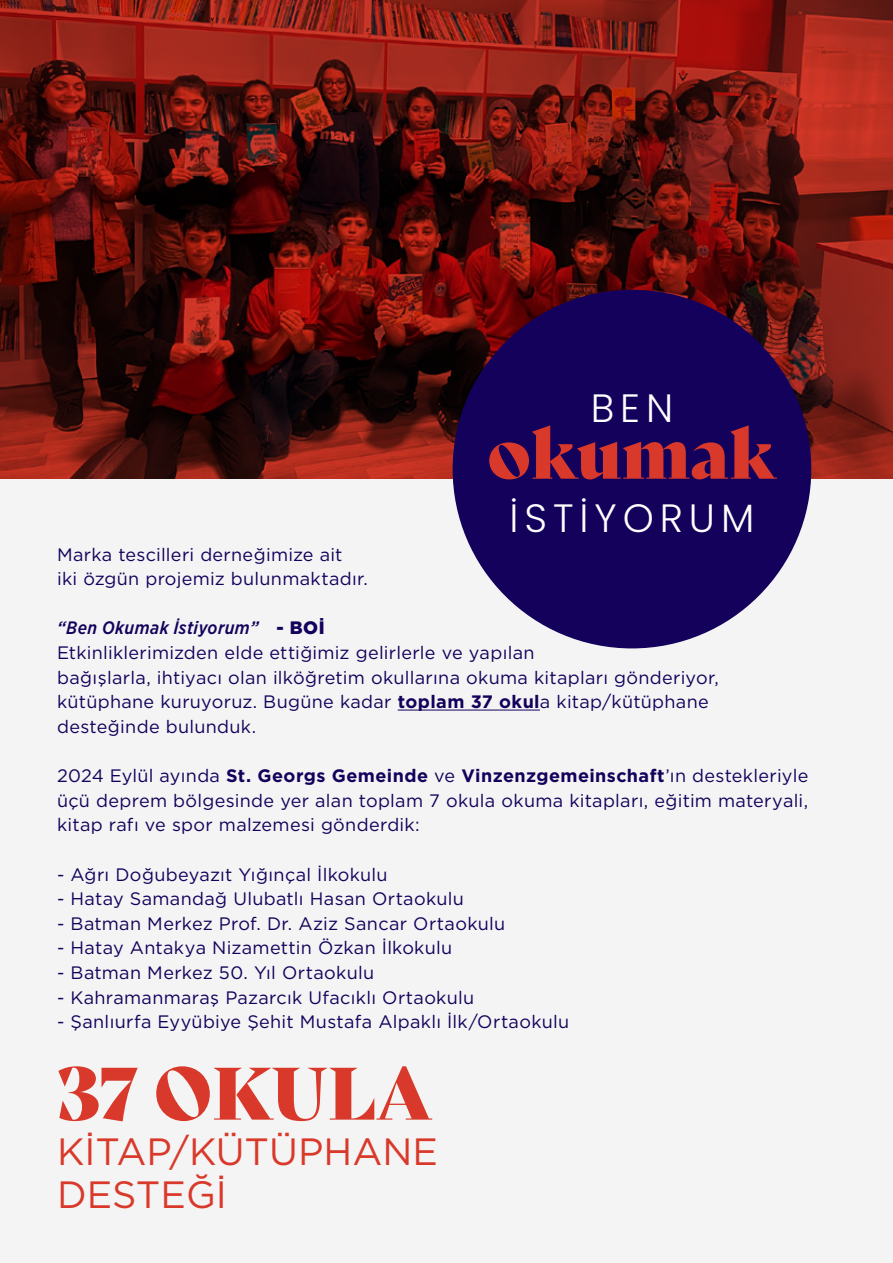
<style>
.page{position:relative;width:893px;height:1263px;background:#fff}
.page>*{position:absolute;margin:0;border:0;box-sizing:border-box;transform-origin:0 0}
.t1{font:72px "Bely Display";color:#d9392a}
.t2{font:71.1px "Bely Display";color:#d9392a}
.t3{font:300 39.45px "Poppins";letter-spacing:.15em;color:#fff}
.t4{font:37.95px/42.6px "Gotham Book Tr";color:#d9392a}
.t5{font:18px/24.6px "Gotham";letter-spacing:.015em;color:#14015b}
.t6{font:18px "Gotham Bold Tr";letter-spacing:.025em;color:#14015b}
.t7{font:italic 500 18px "Gotham Narrow";letter-spacing:.02em;color:#14015b}
.s1{font-family:"Gotham";font-weight:900;font-style:normal}
.s2{font-family:"Gotham Bold Tr"}
.s3{font-family:"Gotham"}
</style>
<div class="page">
<div style="left:0;top:381px;width:893px;height:882px;background:#f4f4f4"></div>
<hr style="left:398px;top:710px;width:142px;height:1px;background:#14015b">
<svg style="left:0;top:0;width:893px;height:479px;background:#66150f"></svg>
<div style="left:453px;top:290px;width:358px;height:358px;background:#14015b;border-radius:179px"></div>
<h3 class="t3" style="left:591px;top:385px;width:84px">BEN</h3>
<h2 class="t2" style="left:487px;top:396px;width:292px">okumak</h2>
<h3 class="t3" style="left:510px;top:495px;width:246px">İSTİYORUM</h3>
<p class="t5" style="left:57px;top:542px;width:312px">Marka tescilleri derneğimize ait<br>iki özgün projemiz bulunmaktadır.</p>
<p class="t7" style="left:57px;top:617px;width:269px">“Ben Okumak İstiyorum” <span class="s1">- BOİ</span></p>
<p class="t5" style="left:57px;top:640px;width:663px">Etkinliklerimizden elde ettiğimiz gelirlerle ve yapılan<br>bağışlarla, ihtiyacı olan ilköğretim okullarına okuma kitapları gönderiyor, kütüphane kuruyoruz. Bugüne kadar <span class="s2">toplam 37 okul</span>a kitap/kütüphane desteğinde bulunduk.</p>
<p class="t6" style="left:57px;top:765px;width:753px"><span class="s3">2024 Eylül ayında</span> St. Georgs Gemeinde <span class="s3">ve</span> Vinzenzgemeinschaft<span class="s3">’ın destekleriyle</span></p>
<p class="t5" style="left:57px;top:788px;width:753px">üçü deprem bölgesinde yer alan toplam 7 okula okuma kitapları, eğitim materyali, kitap rafı ve spor malzemesi gönderdik:</p>
<p class="t5" style="left:57px;top:861px;width:332px">- Ağrı Doğubeyazıt Yığınçal İlkokulu</p>
<p class="t5" style="left:57px;top:886px;width:408px">- Hatay Samandağ Ulubatlı Hasan Ortaokulu</p>
<p class="t5" style="left:57px;top:911px;width:450px">- Batman Merkez Prof. Dr. Aziz Sancar Ortaokulu</p>
<p class="t5" style="left:57px;top:935px;width:397px">- Hatay Antakya Nizamettin Özkan İlkokulu</p>
<p class="t5" style="left:57px;top:960px;width:319px">- Batman Merkez 50. Yıl Ortaokulu</p>
<p class="t5" style="left:57px;top:984px;width:419px">- Kahramanmaraş Pazarcık Ufacıklı Ortaokulu</p>
<p class="t5" style="left:57px;top:1009px;width:514px">- Şanlıurfa Eyyübiye Şehit Mustafa Alpaklı İlk/Ortaokulu</p>
<h1 class="t1" style="left:57px;top:1035px;width:377px">37 OKULA</h1>
<h3 class="t4" style="left:57px;top:1130px;width:382px">KİTAP/KÜTÜPHANE<br>DESTEĞİ</h3>
</div>
